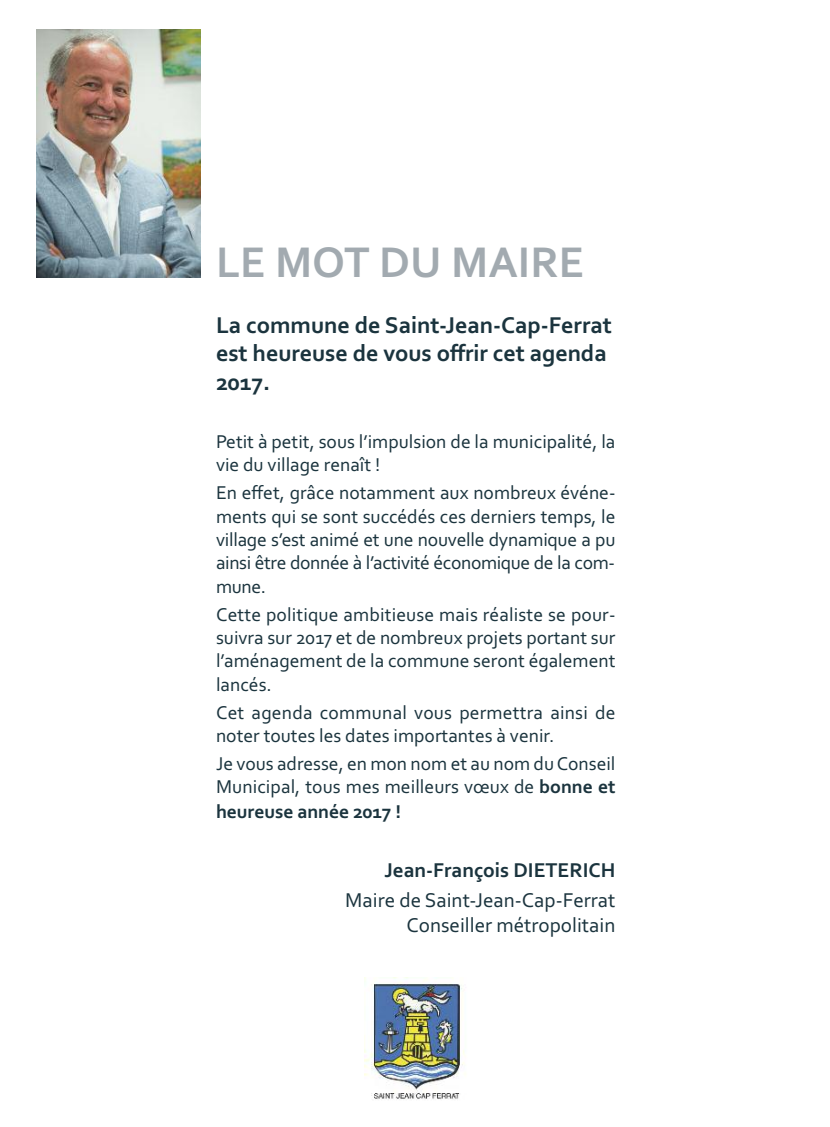
<style>
.page{position:relative;width:830px;height:1127px;background:#fff}
.page>*{position:absolute;margin:0;border:0;box-sizing:border-box;transform-origin:0 0}
.t1{font:700 45px "Corbel";color:#a2aab0}
.t2{font:700 24px/28.8px "Corbel";color:#1b343e}
.t3{font:21px/25.2px "Corbel";color:#1b343e;text-align:right}
.t4{font:700 21px "Corbel";color:#1b343e}
.t5{font:19.5px/23.4px "Corbel";color:#1b343e;text-align:justify}
.s1{font-weight:700}
</style>
<div class="page">
<img style="left:36px;top:30px;width:164px;height:248px">
<img style="left:364px;top:977px;width:101px;height:123px">
<h1 class="t1" style="left:216px;top:235px;width:369px">LE MOT DU MAIRE</h1>
<p class="t2" style="left:216px;top:310px;width:397px">La commune de Saint-Jean-Cap-Ferrat est heureuse de vous offrir cet agenda<br>2017.</p>
<p class="t5" style="left:216px;top:429px;width:401px">Petit à petit, sous l’impulsion de la municipalité, la vie du village renaît !</p>
<p class="t5" style="left:216px;top:481px;width:401px">En effet, grâce notamment aux nombreux événe&shy;ments qui se sont succédés ces derniers temps, le village s’est animé et une nouvelle dynamique a pu ainsi être donnée à l’activité économique de la com&shy;mune.</p>
<p class="t5" style="left:216px;top:602px;width:401px">Cette politique ambitieuse mais réaliste se pour&shy;suivra sur 2017 et de nombreux projets portant sur l’aménagement de la commune seront également lancés.</p>
<p class="t5" style="left:216px;top:700px;width:401px">Cet agenda communal vous permettra ainsi de noter toutes les dates importantes à venir.</p>
<p class="t5" style="left:216px;top:751px;width:401px;line-height:24px">Je vous adresse, en mon nom et au nom duConseil Municipal, tous mes meilleurs vœux de <span class="s1">bonne et heureuse année 2017 !</span></p>
<p class="t4" style="left:384px;top:857px;width:232px">Jean-François DIETERICH</p>
<p class="t3" style="left:345px;top:887px;width:271px">Maire de Saint-Jean-Cap-Ferrat<br>Conseiller métropolitain</p>
</div>
